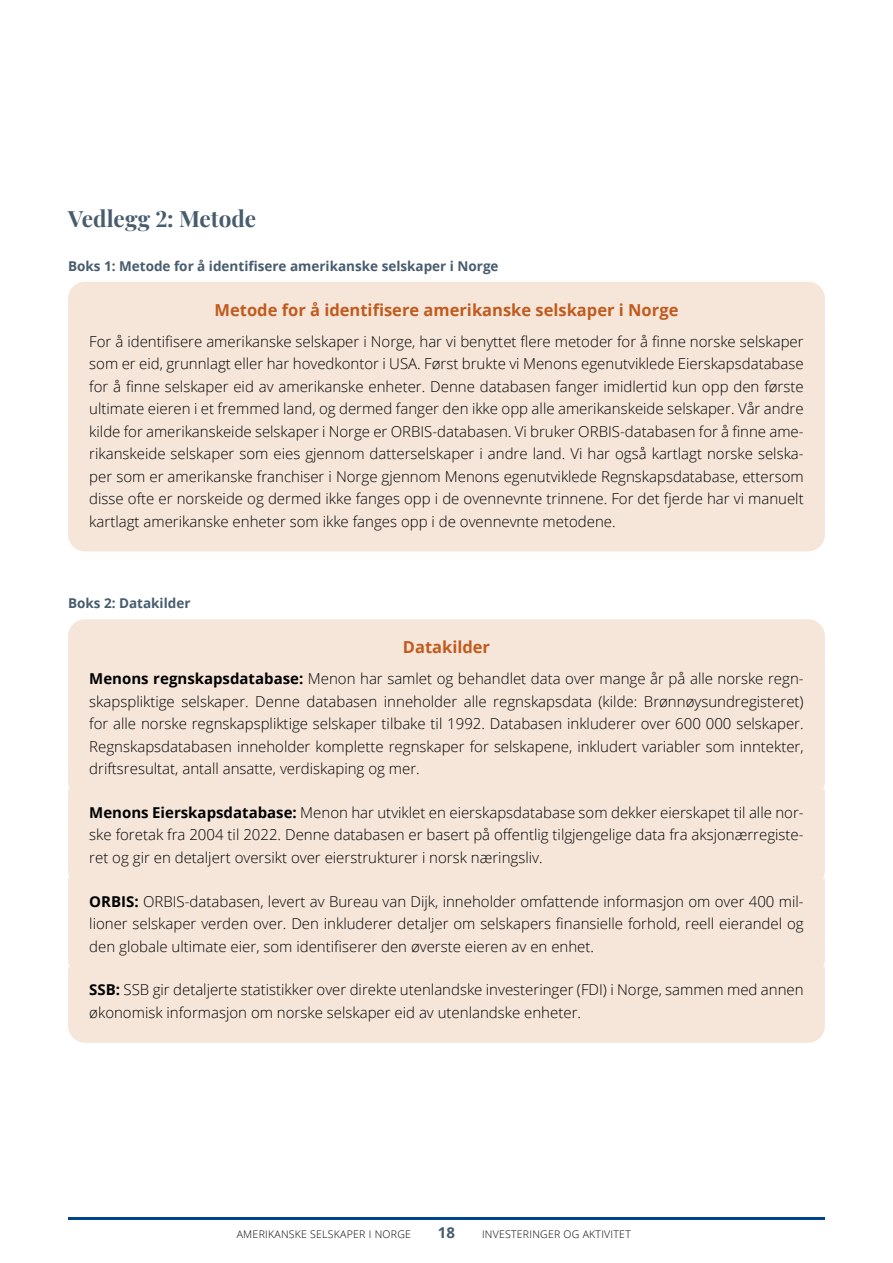
<style>
.page{position:relative;width:893px;height:1263px;background:#fff}
.page>*{position:absolute;margin:0;border:0;box-sizing:border-box;transform-origin:0 0}
.Heading_2{font:700 22.5px "Playfair Display";color:#475c6d}
.Bokstittel{font:700 16.5px "Open Sans";color:#c15b1d}
.Boks{font:300 15px/22.5px "Open Sans";color:#000;text-align:justify}
.t1{font:700 15px "Open Sans";color:#475c6d}
.t2{font:700 13.5px "Open Sans";color:#475c6d}
.t3{font:300 10.5px "Open Sans";letter-spacing:.025em;color:#000}
.s1{font-weight:700}
</style>
<div class="page">
<div style="left:68px;top:282px;width:757px;height:36px;background:#f6e6da"></div>
<div style="left:68px;top:318px;width:757px;height:233px;background:#f6e6da"></div>
<div style="left:68px;top:619px;width:757px;height:37px;background:#f6e6da"></div>
<div style="left:68px;top:656px;width:757px;height:133px;background:#f6e6da"></div>
<div style="left:68px;top:789px;width:757px;height:89px;background:#f6e6da"></div>
<div style="left:68px;top:878px;width:757px;height:89px;background:#f6e6da"></div>
<div style="left:68px;top:967px;width:757px;height:76px;background:#f6e6da"></div>
<hr style="left:68px;top:1218px;width:757px;height:2px;background:#00448a">
<hr style="left:892px;top:0;width:1px;height:1263px;background:#d2dde9">
<p class="Heading_2" style="left:68px;top:201px;width:189px">Vedlegg 2: Metode</p>
<p class="t2" style="left:68px;top:256px;width:432px">Boks 1: Metode for å identifisere amerikanske selskaper i Norge</p>
<p class="Bokstittel" style="left:215px;top:298px;width:465px">Metode for å identifisere amerikanske selskaper i Norge</p>
<p class="Boks" style="left:89px;top:329px;width:716px">For å identifisere amerikanske selskaper i Norge, har vi benyttet flere metoder for å finne norske selskaper som er eid, grunnlagt eller har hovedkontor i USA. Først brukte vi Menons egenutviklede Eierskapsdatabase for å finne selskaper eid av amerikanske enheter. Denne databasen fanger imidlertid kun opp den første ultimate eieren i et fremmed land, og dermed fanger den ikke opp alle amerikanskeide selskaper. Vår andre kilde for amerikanskeide selskaper i Norge er ORBIS-databasen. Vi bruker ORBIS-databasen for å finne ame&shy;rikanskeide selskaper som eies gjennom datterselskaper i andre land. Vi har også kartlagt norske selska&shy;per som er amerikanske franchiser i Norge gjennom Menons egenutviklede Regnskapsdatabase, ettersom disse ofte er norskeide og dermed ikke fanges opp i de ovennevnte trinnene. For det fjerde har vi manuelt kartlagt amerikanske enheter som ikke fanges opp i de ovennevnte metodene.</p>
<p class="t2" style="left:68px;top:594px;width:124px">Boks 2: Datakilder</p>
<p class="Bokstittel" style="left:403px;top:635px;width:89px">Datakilder</p>
<p class="Boks" style="left:89px;top:667px;width:716px"><span class="s1">Menons regnskapsdatabase:</span> Menon har samlet og behandlet data over mange år på alle norske regn&shy;skapspliktige selskaper. Denne databasen inneholder alle regnskapsdata (kilde: Brønnøysundregisteret) for alle norske regnskapspliktige selskaper tilbake til 1992. Databasen inkluderer over 600 000 selskaper.<br>Regnskapsdatabasen inneholder komplette regnskaper for selskapene, inkludert variabler som inntekter, driftsresultat, antall ansatte, verdiskaping og mer.</p>
<p class="Boks" style="left:89px;top:801px;width:716px"><span class="s1">Menons Eierskapsdatabase:</span> Menon har utviklet en eierskapsdatabase som dekker eierskapet til alle nor&shy;ske foretak fra 2004 til 2022. Denne databasen er basert på offentlig tilgjengelige data fra aksjonærregiste&shy;ret og gir en detaljert oversikt over eierstrukturer i norsk næringsliv.</p>
<p class="Boks" style="left:89px;top:889px;width:716px"><span class="s1">ORBIS:</span> ORBIS-databasen, levert av Bureau van Dijk, inneholder omfattende informasjon om over 400 mil&shy;lioner selskaper verden over. Den inkluderer detaljer om selskapers finansielle forhold, reell eierandel og den globale ultimate eier, som identifiserer den øverste eieren av en enhet.</p>
<p class="Boks" style="left:89px;top:978px;width:716px"><span class="s1">SSB:</span> SSB gir detaljerte statistikker over direkte utenlandske investeringer (FDI) i Norge, sammen med annen økonomisk informasjon om norske selskaper eid av utenlandske enheter.</p>
<p class="t3" style="left:237px;top:1227px;width:176px">AMERIKANSKE SELSKAPER I NORGE</p>
<p class="t1" style="left:438px;top:1222px;width:19px">18</p>
<p class="t3" style="left:482px;top:1227px;width:150px">INVESTERINGER OG AKTIVITET</p>
</div>
